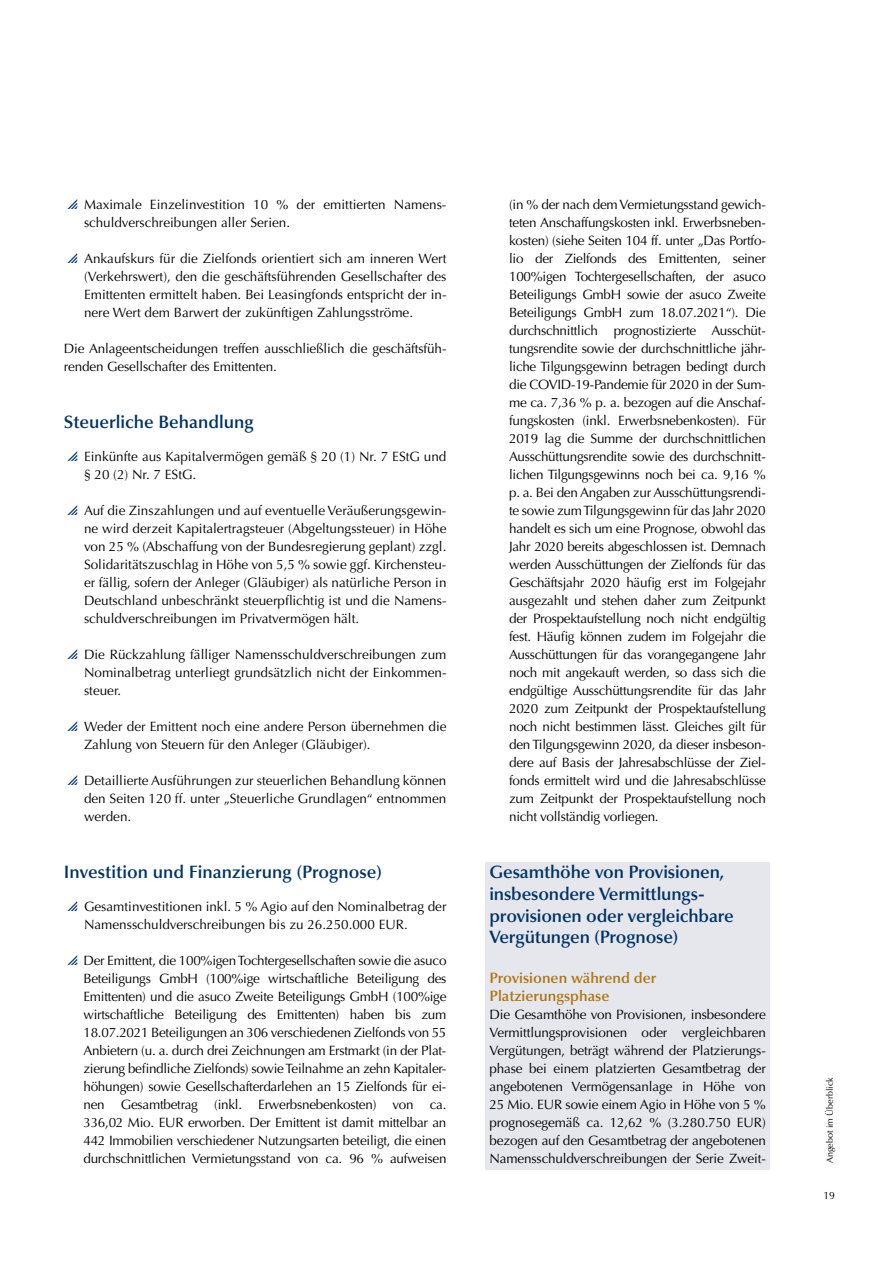
<style>
.page{position:relative;width:893px;height:1263px;background:#fff}
.page>*{position:absolute;margin:0;border:0;box-sizing:border-box;transform-origin:0 0}
.t1{font:600 18px/21.6px "Optima LT Std";letter-spacing:-.01em;color:#036}
.t2{font:600 15px/18px "Optima LT Std";color:#ae7512}
.t3{font:13.5px/18px "Optima LT Std";color:#000;text-align:justify}
.t4{font:10.5px "Optima LT Std";color:#000}
.t5{font:9px "Optima LT Std";color:#000}
</style>
<div class="page">
<div style="left:485px;top:862px;width:285px;height:100px;background:#e6e7ed"></div>
<div style="left:485px;top:960px;width:285px;height:45px;background:#e6e7ed"></div>
<div style="left:485px;top:992px;width:285px;height:177px;background:#e6e7ed"></div>
<p class="t3" style="left:84px;top:196px;width:364px">Maximale Einzelinvestition 10 % der emittierten Namens&shy;schuldverschreibungen aller Serien.</p>
<p class="t3" style="left:84px;top:250px;width:364px">Ankaufskurs für die Zielfonds orientiert sich am inneren Wert (Verkehrswert), den die geschäftsführenden Gesellschafter des Emittenten ermittelt haben. Bei Leasingfonds entspricht der in&shy;nere Wert dem Barwert der zukünftigen Zahlungsströme.</p>
<p class="t3" style="left:64px;top:340px;width:384px">Die Anlageentscheidungen treffen ausschließlich die geschäftsfüh&shy;renden Gesellschafter des Emittenten.</p>
<h1 class="t1" style="left:64px;top:412px;width:191px">Steuerliche Behandlung</h1>
<p class="t3" style="left:84px;top:448px;width:364px">Einkünfte aus Kapitalvermögen gemäß § 20 (1) Nr. 7 EStG und § 20 (2) Nr. 7 EStG.</p>
<p class="t3" style="left:84px;top:502px;width:364px">Auf die Zinszahlungen und auf eventuelle Veräußerungsgewin&shy;ne wird derzeit Kapitalertragsteuer (Abgeltungssteuer) in Höhe von 25 % (Abschaffung von der Bundesregierung geplant) zzgl.<br>Solidaritätszuschlag in Höhe von 5,5 % sowie ggf. Kirchensteu&shy;er fällig, sofern der Anleger (Gläubiger) als natürliche Person in Deutschland unbeschränkt steuerpflichtig ist und die Namens&shy;schuldverschreibungen im Privatvermögen hält.</p>
<p class="t3" style="left:84px;top:646px;width:364px">Die Rückzahlung fälliger Namensschuldverschreibungen zum Nominalbetrag unterliegt grundsätzlich nicht der Einkommen&shy;steuer.</p>
<p class="t3" style="left:84px;top:718px;width:364px">Weder der Emittent noch eine andere Person übernehmen die<br>Zahlung von Steuern für den Anleger (Gläubiger).</p>
<p class="t3" style="left:84px;top:772px;width:364px">Detaillierte Ausführungen zur steuerlichen Behandlung können den Seiten 120 ff. unter „Steuerliche Grundlagen“ entnommen werden.</p>
<h1 class="t1" style="left:64px;top:862px;width:320px">Investition und Finanzierung (Prognose)</h1>
<p class="t3" style="left:84px;top:898px;width:364px">Gesamtinvestitionen inkl. 5 % Agio auf den Nominalbetrag der<br>Namensschuldverschreibungen bis zu 26.250.000 EUR.</p>
<p class="t3" style="left:83px;top:952px;width:364px">Der Emittent, die 100%igen Tochtergesellschaften sowie die asuco Beteiligungs GmbH (100%ige wirtschaftliche Beteiligung des Emittenten) und die asuco Zweite Beteiligungs GmbH (100%ige wirtschaftliche Beteiligung des Emittenten) haben bis zum 18.07.2021 Beteiligungen an 306 verschiedenen Zielfonds von 55<br>Anbietern (u. a. durch drei Zeichnungen am Erstmarkt (in der Plat&shy;zierung befindliche Zielfonds) sowie Teilnahme an zehn Kapitaler&shy;höhungen) sowie Gesellschafterdarlehen an 15 Zielfonds für ei&shy;nen Gesamtbetrag (inkl. Erwerbsnebenkosten) von ca.<br>336,02 Mio. EUR erworben. Der Emittent ist damit mittelbar an 442 Immobilien verschiedener Nutzungsarten beteiligt, die einen durchschnittlichen Vermietungsstand von ca. 96 % aufweisen</p>
<p class="t3" style="left:509px;top:196px;width:258px">(in % der nach dem Vermietungsstand gewich&shy;teten Anschaffungskosten inkl. Erwerbsneben&shy;kosten) (siehe Seiten 104 ff. unter „Das Portfo&shy;lio der Zielfonds des Emittenten, seiner 100%igen Tochtergesellschaften, der asuco Beteiligungs GmbH sowie der asuco Zweite Beteiligungs GmbH zum 18.07.2021“). Die durchschnittlich prognostizierte Ausschüt&shy;tungsrendite sowie der durchschnittliche jähr&shy;liche Tilgungsgewinn betragen bedingt durch die COVID-19-Pandemie für 2020 in der Sum&shy;me ca. 7,36 % p. a. bezogen auf die Anschaf&shy;fungskosten (inkl. Erwerbsnebenkosten). Für 2019 lag die Summe der durchschnittlichen Ausschüttungsrendite sowie des durchschnitt&shy;lichen Tilgungsgewinns noch bei ca. 9,16 % p. a. Bei den Angaben zur Ausschüttungsrendi&shy;te sowie zum Tilgungsgewinn für das Jahr 2020 handelt es sich um eine Prognose, obwohl das Jahr 2020 bereits abgeschlossen ist. Demnach werden Ausschüttungen der Zielfonds für das Geschäftsjahr 2020 häufig erst im Folgejahr ausgezahlt und stehen daher zum Zeitpunkt der Prospektaufstellung noch nicht endgültig fest. Häufig können zudem im Folgejahr die Ausschüttungen für das vorangegangene Jahr noch mit angekauft werden, so dass sich die endgültige Ausschüttungsrendite für das Jahr 2020 zum Zeitpunkt der Prospektaufstellung noch nicht bestimmen lässt. Gleiches gilt für den Tilgungsgewinn 2020, da dieser insbeson&shy;dere auf Basis der Jahresabschlüsse der Ziel&shy;fonds ermittelt wird und die Jahresabschlüsse zum Zeitpunkt der Prospektaufstellung noch nicht vollständig vorliegen.</p>
<h1 class="t1" style="left:489px;top:862px;width:246px">Gesamthöhe von Provisionen, insbesondere Vermittlungs&shy;provisionen oder vergleichbare<br>Vergütungen (Prognose)</h1>
<p class="t2" style="left:489px;top:969px;width:168px">Provisionen während der<br>Platzierungsphase</p>
<p class="t3" style="left:489px;top:1006px;width:278px">Die Gesamthöhe von Provisionen, insbesondere Vermittlungsprovisionen oder vergleichbaren Vergütungen, beträgt während der Platzierungs&shy;phase bei einem platzierten Gesamtbetrag der angebotenen Vermögensanlage in Höhe von 25 Mio. EUR sowie einem Agio in Höhe von 5 % prognosegemäß ca. 12,62 % (3.280.750 EUR) bezogen auf den Gesamtbetrag der angebotenen Namensschuldverschreibungen der Serie Zweit-</p>
<p class="t5" style="left:824px;top:1163px;width:87px;rotate:-90deg">Angebot im Überblick</p>
<p class="t4" style="left:823px;top:1189px;width:13px">19</p>
</div>
